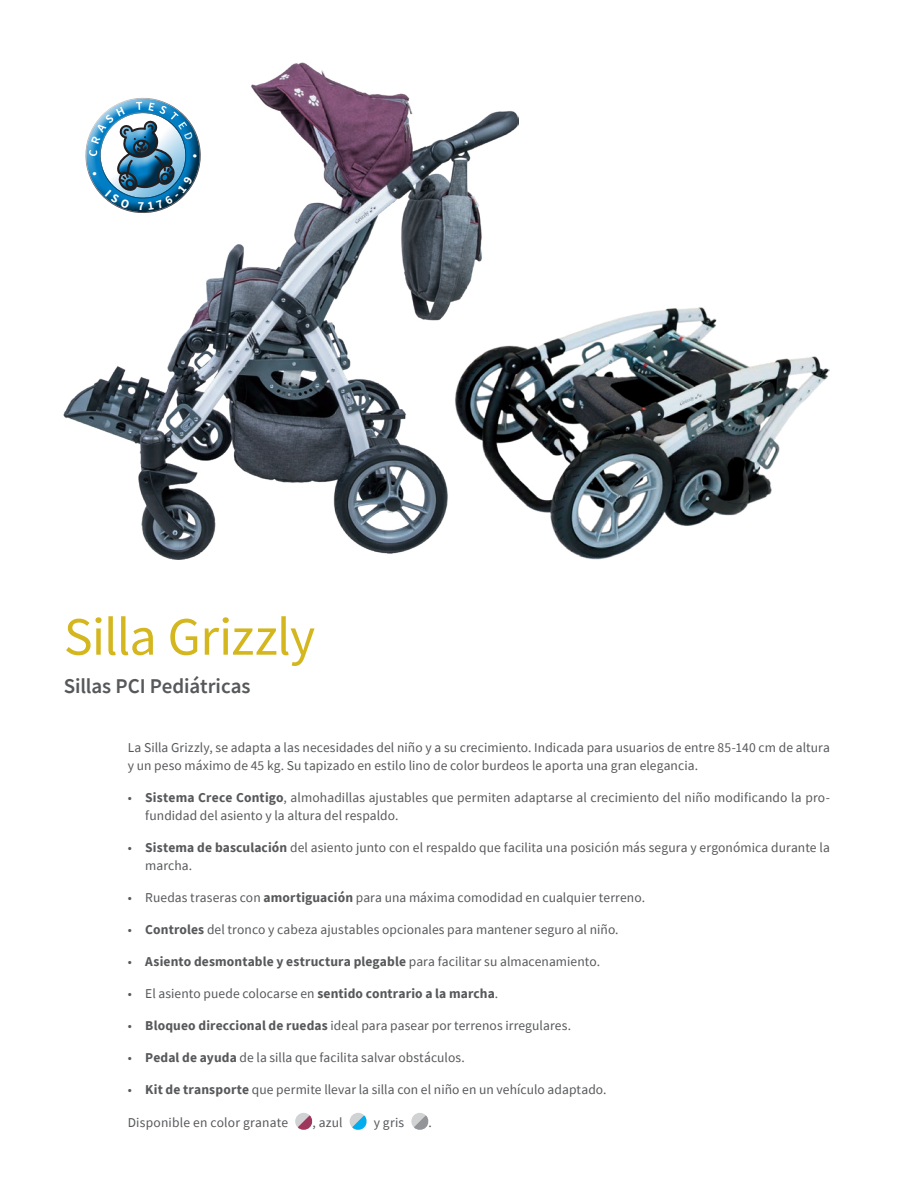
<style>
.page{position:relative;width:915px;height:1191px;background:#fff}
.page>*{position:absolute;margin:0;border:0;box-sizing:border-box;transform-origin:0 0}
.t1{font:54px "Source Sans Pro";letter-spacing:-.015em;color:#d4b71e}
.t2{font:600 21px "Source Sans Pro";letter-spacing:-.005em;color:#57585a}
.t3{font:13.5px/18px "Source Sans Pro";letter-spacing:.005em;color:#57585a}
.t4{font:700 13.5px "Source Sans Pro";letter-spacing:.01em;color:#57585a}
.t5{font:700 12.15px "Source Sans Pro";color:#fff}
.s1{font-weight:700}
.s2{font-weight:400}
</style>
<div class="page">
<img style="left:64px;top:63px;width:454px;height:496px">
<svg style="left:295px;top:1113px;width:17px;height:16px"></svg>
<svg style="left:349px;top:1113px;width:17px;height:16px"></svg>
<svg style="left:411px;top:1113px;width:17px;height:16px"></svg>
<img style="left:454px;top:306px;width:375px;height:253px">
<svg style="left:73px;top:86px;width:140px;height:139px"></svg>
<p class="t5" style="left:138px;top:198px;width:8px">7</p>
<p class="t5" style="left:186px;top:158px;width:6px;rotate:-90deg">•</p>
<h1 class="t1" style="left:64px;top:602px;width:253px">Silla Grizzly</h1>
<h2 class="t2" style="left:64px;top:672px;width:188px">Sillas PCI Pediátricas</h2>
<p class="t3" style="left:128px;top:738px;width:703px">La Silla Grizzly, se adapta a las necesidades del niño y a su crecimiento. Indicada para usuarios de entre 85-140 cm de altura y un peso máximo de 45 kg. Su tapizado en estilo lino de color burdeos le aporta una gran elegancia.</p>
<p class="t3" style="left:145px;top:788px;width:685px;text-indent:-18px">• <span class="s1">Sistema Crece Contigo</span>, almohadillas ajustables que permiten adaptarse al crecimiento del niño modificando la pro&shy;fundidad del asiento y la altura del respaldo.</p>
<p class="t3" style="left:145px;top:838px;width:685px;text-indent:-18px">• <span class="s1">Sistema de basculación</span> del asiento junto con el respaldo que facilita una posición más segura y ergonómica durante la marcha.</p>
<p class="t3" style="left:128px;top:888px;width:518px">• Ruedas traseras con <span class="s1">amortiguación</span> para una máxima comodidad en cualquier terreno.</p>
<p class="t3" style="left:128px;top:920px;width:492px">• <span class="s1">Controles</span> del tronco y cabeza ajustables opcionales para mantener seguro al niño.</p>
<p class="t4" style="left:128px;top:952px;width:473px"><span class="s2">•</span> Asiento desmontable y estructura plegable <span class="s2">para facilitar su almacenamiento.</span></p>
<p class="t3" style="left:128px;top:984px;width:372px">• El asiento puede colocarse en <span class="s1">sentido contrario a la marcha</span>.</p>
<p class="t3" style="left:128px;top:1016px;width:444px">• <span class="s1">Bloqueo direccional de ruedas</span> ideal para pasear por terrenos irregulares.</p>
<p class="t3" style="left:128px;top:1048px;width:338px">• <span class="s1">Pedal de ayuda</span> de la silla que facilita salvar obstáculos.</p>
<p class="t3" style="left:128px;top:1080px;width:480px">• <span class="s1">Kit de transporte</span> que permite llevar la silla con el niño en un vehículo adaptado.</p>
<p class="t3" style="left:128px;top:1113px;width:162px">Disponible en color granate</p>
<p class="t3" style="left:312px;top:1113px;width:32px">, azul</p>
<p class="t3" style="left:373px;top:1113px;width:32px">y gris</p>
<p class="t3" style="left:428px;top:1113px;width:5px">.</p>
</div>
